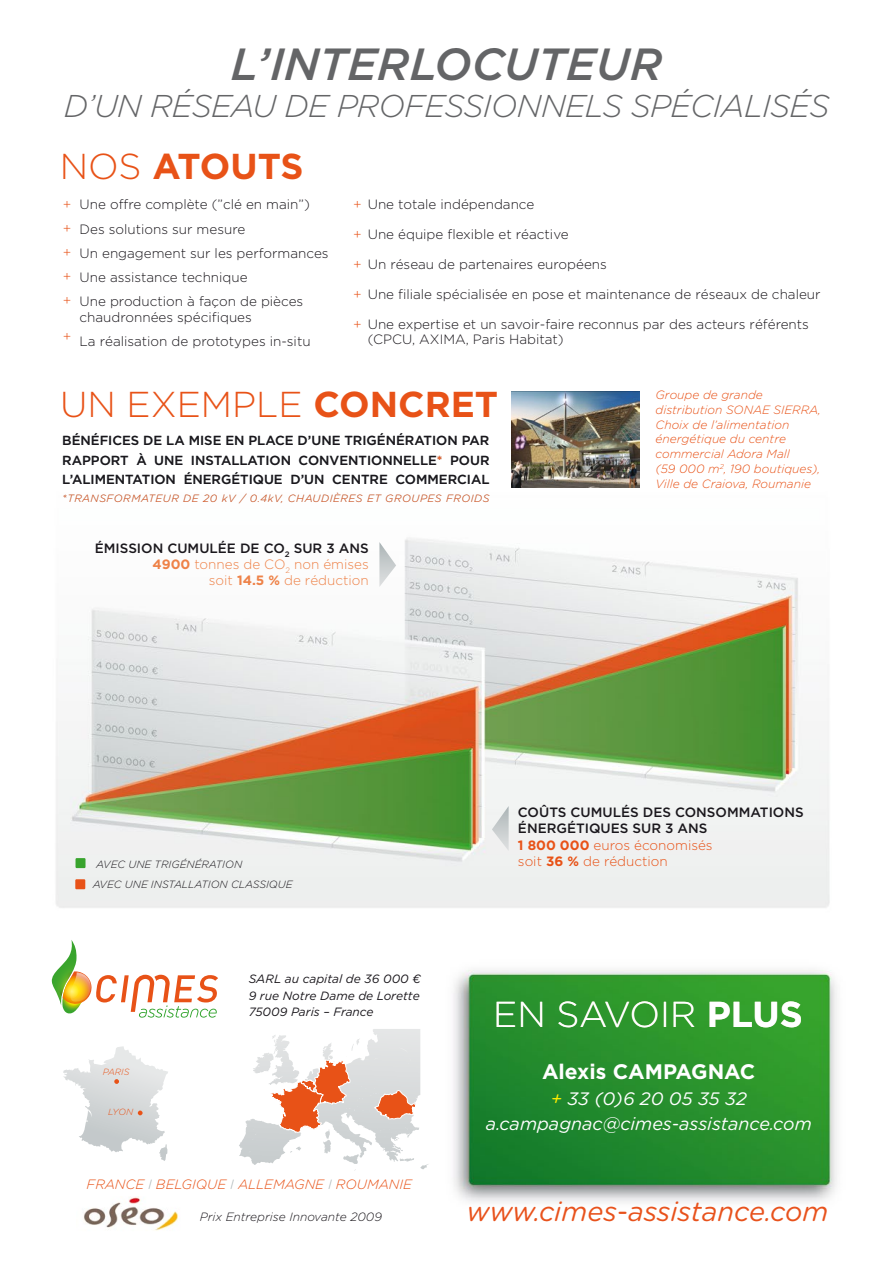
<style>
.page{position:relative;width:893px;height:1263px;background:#fff}
.page>*{position:absolute;margin:0;border:0;box-sizing:border-box;transform-origin:0 0}
.t1{font:italic 500 45px "Gotham HTF";color:#646567}
.t2{font:300 36px "Gotham HTF";color:#e85217}
.t3{font:300 36px "Gotham HTF";letter-spacing:-.01em;color:#fdebde}
.t4{font:700 36px "Gotham HTF";letter-spacing:-.015em;color:#e85217}
.t5{font:italic 300 31.5px "Gotham HTF";letter-spacing:-.02em;color:#646567}
.t6{font:italic 27.15px "Gotham Rounded";color:#e8521c}
.t7{font:700 21px "Gotham HTF";color:#fff}
.t8{font:italic 18px/25.5px "Gotham Rounded";color:#fff;text-align:center}
.t9{font:300 13.5px/24px "Gotham HTF";color:#1a171c}
.t10{font:500 13.5px/16.2px "Gotham HTF";color:#1a171c}
.t11{font:300 13.5px/16.2px "Gotham HTF";color:#ee8248;text-align:right}
.t12{font:italic 300 13.5px "Gotham Rounded";color:#e85217}
.t13{font:300 13.5px/24px "Gotham HTF";color:#e85217;text-align:justify}
.t14{font:500 13.2px/19.5px "Gotham HTF";color:#1a171c;text-align:justify}
.t15{font:italic 300 12px/14.9px "Gotham Rounded";color:#e85217}
.t16{font:italic 12px/16.5px "Gotham HTF";color:#1a171c;text-align:justify}
.t17{font:italic 300 12px "Gotham Rounded";color:#1a171c}
.t18{font:italic 300 10.5px "Gotham Rounded";letter-spacing:.05em;color:#e85217}
.t19{font:italic 300 10.5px/20.2px "Gotham Rounded";color:#1a171c}
.t20{font:italic 300 9px "Gotham Rounded";color:#e85217}
.s1{font-weight:300}
.s2{color:#e85217}
.s3{font-weight:700}
.s4{color:#a9b3b5}
.s5{font-weight:500;color:#1a171c}
.s6{font-weight:700;color:#e85217}
.s7{font-weight:300;color:#e85217}
.s8{color:#ffed00}
</style>
<div class="page">
<img style="left:56px;top:391px;width:781px;height:812px">
<img style="left:76px;top:1196px;width:114px;height:35px">
<img style="left:512px;top:391px;width:128px;height:96px">
<div style="left:76px;top:858px;width:10px;height:10px;background:#38a42d"></div>
<div style="left:75px;top:879px;width:10px;height:10px;background:#e85217"></div>
<svg style="left:379px;top:542px;width:17px;height:45px"></svg>
<svg style="left:492px;top:806px;width:17px;height:45px"></svg>
<svg style="left:63px;top:1046px;width:105px;height:115px"></svg>
<svg style="left:253px;top:1029px;width:177px;height:141px"></svg>
<svg style="left:51px;top:940px;width:167px;height:77px"></svg>
<h1 class="t1" style="left:231px;top:38px;width:433px">L’INTERLOCUTEUR</h1>
<h3 class="t5" style="left:64px;top:89px;width:767px">D’UN RÉSEAU DE PROFESSIONNELS SPÉCIALISÉS</h3>
<h2 class="t4" style="left:60px;top:146px;width:245px"><span class="s1">NOS</span> ATOUTS</h2>
<p class="t9" style="left:80px;top:193px;width:251px">Une offre complète (”clé en main”)<br>Des solutions sur mesure<br>Un engagement sur les performances<br>Une assistance technique<br>Une production à façon de pièces</p>
<p class="t9" style="left:80px;top:305px;width:233px">chaudronnées spécifiques<br>La réalisation de prototypes in-situ</p>
<p class="t13" style="left:63px;top:192px;width:10px">+ + + + +</p>
<p class="t13" style="left:63px;top:324px;width:10px">+</p>
<p class="t9" style="left:353px;top:192px;width:183px"><span class="s2">+</span> Une totale indépendance</p>
<p class="t9" style="left:353px;top:222px;width:217px"><span class="s2">+</span> Une équipe flexible et réactive</p>
<p class="t9" style="left:353px;top:252px;width:255px"><span class="s2">+</span> Un réseau de partenaires européens</p>
<p class="t9" style="left:353px;top:282px;width:469px"><span class="s2">+</span> Une filiale spécialisée en pose et maintenance de réseaux de chaleur</p>
<p class="t9" style="left:368px;top:317px;width:443px;line-height:15px;text-indent:-15px"><span class="s2">+</span> Une expertise et un savoir-faire reconnus par des acteurs référents (CPCU, AXIMA, Paris Habitat)</p>
<h2 class="t2" style="left:60px;top:385px;width:440px">UN EXEMPLE <span class="s3">CONCRET</span></h2>
<p class="t15" style="left:655px;top:387px;width:167px">Groupe de grande distribution SONAE SIERRA,<br>Choix de l’alimentation énergétique du centre commercial Adora Mall<br>(59 000 m<sup>2</sup>, 190 boutiques),<br>Ville de Craiova, Roumanie</p>
<p class="t14" style="left:62px;top:430px;width:429px"><span class="s4">BÉNÉFICES DE LA MISE EN PLACE D’UNE TRIGÉNÉRATION PAR </span>RAPPORT À UNE INSTALLATION CONVENTIONNELLE<span class="s2">*</span> POUR L’ALIMENTATION ÉNERGÉTIQUE D’UN CENTRE COMMERCIAL</p>
<p class="t18" style="left:62px;top:491px;width:429px">*TRANSFORMATEUR DE 20 kV / 0.4kV, CHAUDIÈRES ET GROUPES FROIDS</p>
<p class="t11" style="left:95px;top:539px;width:275px"><span class="s5">ÉMISSION CUMULÉE DE CO</span><sub>2</sub> <span class="s5">SUR 3 ANS<br></span><span class="s3">4900</span> tonnes de CO<sub>2</sub> non émises<br>soit <span class="s3">14.5 %</span> de réduction</p>
<p class="t19" style="left:93px;top:853px;width:201px;text-indent:4px">AVEC UNE TRIGÉNÉRATION<br>AVEC UNE INSTALLATION CLASSIQUE</p>
<p class="t20" style="left:103px;top:1065px;width:28px">PARIS</p>
<p class="t20" style="left:108px;top:1106px;width:26px">LYON</p>
<p class="t16" style="left:249px;top:971px;width:174px">SARL au capital de 36 000 ¤ 9 rue Notre Dame de Lorette 75009 Paris – France</p>
<p class="t12" style="left:87px;top:1175px;width:327px">FRANCE <span class="s4">I</span> BELGIQUE <span class="s4">I</span> ALLEMAGNE <span class="s4">I</span> ROUMANIE</p>
<p class="t17" style="left:200px;top:1208px;width:184px">Prix Entreprise Innovante 2009</p>
<p class="t10" style="left:518px;top:804px;width:287px">COÛTS CUMULÉS DES CONSOMMATIONS<br>ÉNERGÉTIQUES SUR 3 ANS<br><span class="s6">1 800 000</span> <span class="s7">euros économisés<br>soit</span> <span class="s6">36 %</span> <span class="s7">de réduction</span></p>
<h2 class="t3" style="left:493px;top:994px;width:311px">EN SAVOIR <span class="s3">PLUS</span></h2>
<h3 class="t7" style="left:542px;top:1059px;width:215px">Alexis CAMPAGNAC</h3>
<h3 class="t8" style="left:486px;top:1085px;width:328px"><span class="s8">+</span> 33 (0)6 20 05 35 32 a.campagnac@cimes-assistance.com</h3>
<h3 class="t6" style="left:467px;top:1193px;width:363px">www.cimes-assistance.com</h3>
</div>
